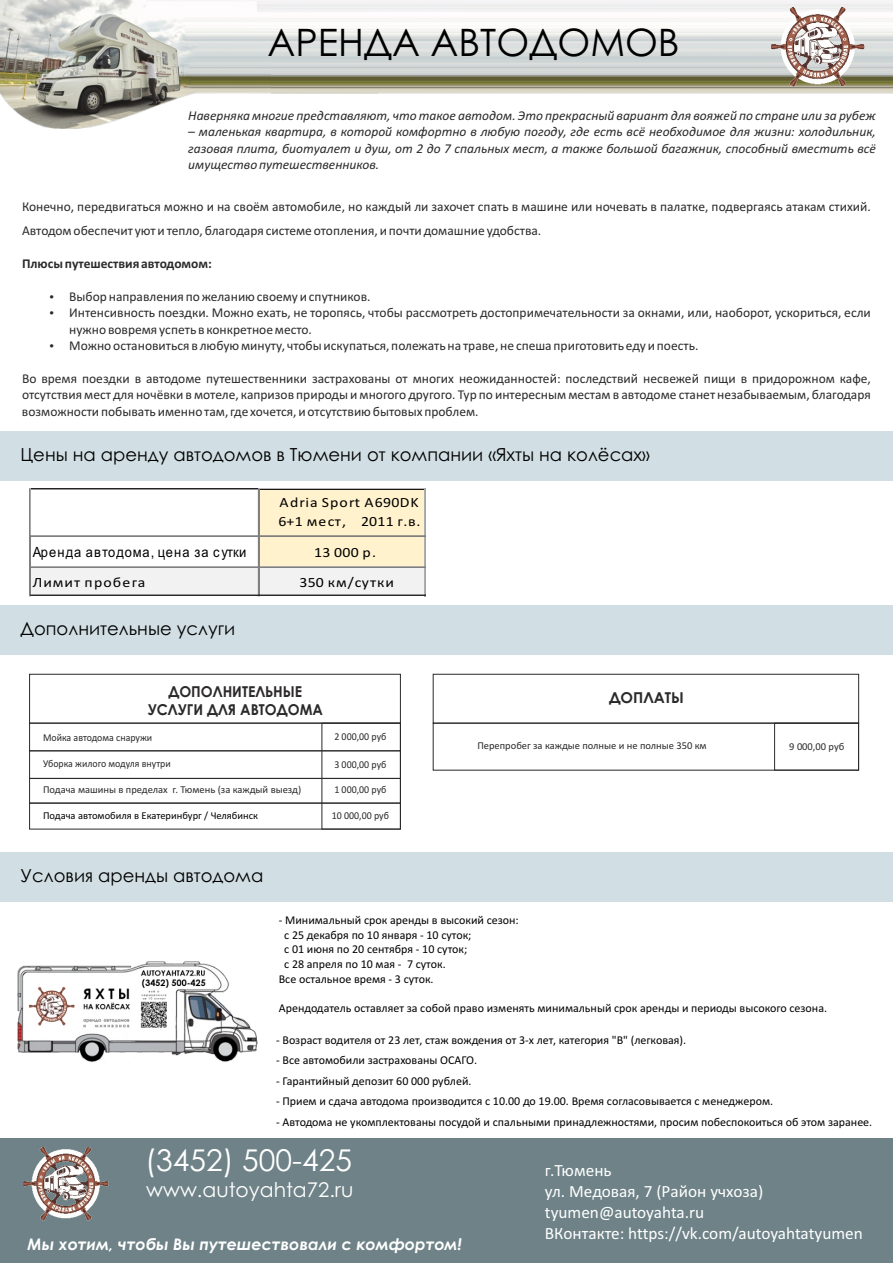
<style>
.page{position:relative;width:893px;height:1263px;background:#fff}
.page>*{position:absolute;margin:0;border:0;box-sizing:border-box;transform-origin:0 0}
.t1{font:37.8px "Century Gothic";color:#000}
.t2{font:30px "Century Gothic";color:#fff}
.t3{font:20.25px "Century Gothic";color:#fff}
.t4{font:18px "Century Gothic";color:#000}
.t5{font:17.25px/21px "Calibri";color:#fff}
.t6{font:italic 700 16.05px "Century Gothic";color:#fff}
.t7{font:700 15px/18.1px "Century Gothic";color:#2b2929;text-align:center;scale:.95 1}
.t8{font:700 15px "Century Gothic";color:#2b2929}
.t9{font:14.1px/18.9px "Calibri";letter-spacing:.055em;color:#000;scale:1.12 1}
.t10{font:14.1px "Arial Narrow";letter-spacing:.06em;color:#000;scale:1.12 1}
.t11{font:13.5px/16.5px "Calibri";color:#2b2929}
.t12{font:italic 13.5px/16.5px "Calibri";color:#2b2929;text-align:justify}
.t13{font:700 13.5px "Calibri";color:#2b2929}
.t14{font:12px "Calibri";color:#000}
.t15{font:10.5px "Calibri";color:#2b2929}
.t16{font:10.5px "Calibri";color:#2b2929;scale:.95 1}
.t17{font:10.5px "Calibri";color:#000}
</style>
<div class="page">
<div style="left:0;top:431px;width:893px;height:50px;background:#d1dee3"></div>
<div style="left:0;top:605px;width:893px;height:50px;background:#d1dee3"></div>
<div style="left:0;top:852px;width:893px;height:50px;background:#d1dee3"></div>
<img style="left:18px;top:961px;width:240px;height:102px">
<img style="left:0;top:0;width:271px;height:129px">
<img style="left:271px;top:1px;width:622px;height:93px">
<img style="left:772px;top:8px;width:93px;height:78px">
<div style="left:29px;top:674px;width:372px;height:49px;border:1px solid #2b2929"></div>
<div style="left:29px;top:803px;width:372px;height:26px;border:1px solid #2b2929"></div>
<div style="left:29px;top:750px;width:372px;height:29px;border:1px solid #2b2929"></div>
<div style="left:29px;top:723px;width:372px;height:28px;border:1px solid #2b2929"></div>
<div style="left:321px;top:723px;width:80px;height:106px;border:1px solid #2b2929"></div>
<div style="left:433px;top:674px;width:426px;height:49px;border:1px solid #2b2929"></div>
<div style="left:433px;top:723px;width:426px;height:47px;border:1px solid #2b2929"></div>
<div style="left:774px;top:723px;width:85px;height:47px;border:1px solid #2b2929"></div>
<div style="left:0;top:1139px;width:893px;height:124px;background:#6e8287"></div>
<img style="left:23px;top:1148px;width:85px;height:72px">
<div style="left:258px;top:490px;width:168px;height:47px;background:#fff2cc"></div>
<div style="left:258px;top:536px;width:168px;height:32px;background:#fff2cc"></div>
<div style="left:31px;top:567px;width:395px;height:29px;background:#f2f2f2"></div>
<hr style="left:31px;top:489px;width:227px;height:1px;background:#000">
<hr style="left:258px;top:489px;width:168px;height:1px;background:#adabab">
<hr style="left:30px;top:489px;width:1px;height:47px;background:#808080">
<hr style="left:30px;top:536px;width:1px;height:60px;background:#808080">
<hr style="left:258px;top:490px;width:1px;height:106px;background:#808080">
<hr style="left:425px;top:490px;width:1px;height:106px;background:#d4d4d4">
<svg style="left:425px;top:568px;width:1px;height:29px"></svg>
<hr style="left:31px;top:536px;width:395px;height:1px;background:#808080">
<hr style="left:31px;top:535px;width:395px;height:1px;background:#808080">
<hr style="left:31px;top:567px;width:395px;height:1px;background:#808080">
<hr style="left:31px;top:595px;width:395px;height:1px;background:#000">
<h1 class="t1" style="left:267px;top:27px;width:414px">АРЕНДА АВТОДОМОВ</h1>
<p class="t12" style="left:188px;top:108px;width:689px">Наверняка многие представляют, что такое автодом. Это прекрасный вариант для вояжей по стране или за рубеж</p>
<p class="t12" style="left:188px;top:125px;width:689px">– маленькая квартира, в которой комфортно в любую погоду, где есть всё необходимое для жизни: холодильник, газовая плита, биотуалет и душ, от 2 до 7 спальных мест, а также большой багажник, способный вместить всё имущество путешественников.</p>
<p class="t11" style="left:22px;top:196px;width:850px;line-height:23.2px">Конечно, передвигаться можно и на своём автомобиле, но каждый ли захочет спать в машине или ночевать в палатке, подвергаясь атакам стихий.<br>Автодом обеспечит уют и тепло, благодаря системе отопления, и почти домашние удобства.</p>
<p class="t13" style="left:22px;top:257px;width:191px">Плюсы путешествия автодомом:</p>
<p class="t11" style="left:69px;top:289px;width:803px">Выбор направления по желанию своему и спутников.<br>Интенсивность поездки. Можно ехать, не торопясь, чтобы рассмотреть достопримечательности за окнами, или, наоборот, ускориться, если нужно вовремя успеть в конкретное место.<br>Можно остановиться в любую минуту, чтобы искупаться, полежать на траве, не спеша приготовить еду и поесть.</p>
<p class="t11" style="left:22px;top:371px;width:850px;text-align:justify">Во время поездки в автодоме путешественники застрахованы от многих неожиданностей: последствий несвежей пищи в придорожном кафе, отсутствия мест для ночёвки в мотеле, капризов природы и многого другого. Тур по интересным местам в автодоме станет незабываемым, благодаря возможности побывать именно там, где хочется, и отсутствию бытовых проблем.</p>
<h3 class="t4" style="left:21px;top:447px;width:631px">Цены на аренду автодомов в Тюмени от компании «Яхты на колёсах»</h3>
<p class="t9" style="left:278px;top:494px;width:128px">Adria Sport A690DK<br>6+1 мест, 2011 г.в.</p>
<p class="t10" style="left:33px;top:546px;width:192px">Аренда автодома, цена за сутки</p>
<p class="t9" style="left:314px;top:543px;width:57px">13 000 р.</p>
<p class="t9" style="left:33px;top:574px;width:102px">Лимит пробега</p>
<p class="t9" style="left:299px;top:574px;width:86px">350 км/сутки</p>
<h3 class="t4" style="left:21px;top:621px;width:216px">Дополнительные услуги</h3>
<p class="t7" style="left:148px;top:684px;width:186px">ДОПОЛНИТЕЛЬНЫЕ<br>УСЛУГИ ДЛЯ АВТОДОМА</p>
<p class="t16" style="left:43px;top:733px;width:117px">Мойка автодома снаружи</p>
<p class="t16" style="left:43px;top:759px;width:136px">Уборка жилого модуля внутри</p>
<p class="t16" style="left:334px;top:732px;width:56px">2 000,00 руб</p>
<p class="t16" style="left:334px;top:760px;width:56px">3 000,00 руб</p>
<p class="t15" style="left:43px;top:785px;width:260px">Подача машины в пределах г. Тюмень (за каждый выезд)</p>
<p class="t16" style="left:334px;top:785px;width:56px">1 000,00 руб</p>
<p class="t17" style="left:43px;top:811px;width:217px">Подача автомобиля в Екатеринбург / Челябинск</p>
<h3 class="t4" style="left:21px;top:868px;width:244px">Условия аренды автодома</h3>
<p class="t16" style="left:332px;top:811px;width:62px">10 000,00 руб</p>
<p class="t8" style="left:609px;top:692px;width:76px">ДОПЛАТЫ</p>
<p class="t15" style="left:477px;top:741px;width:231px">Перепробег за каждые полные и не полные 350 км</p>
<p class="t15" style="left:789px;top:742px;width:57px">9 000,00 руб</p>
<p class="t14" style="left:279px;top:915px;width:242px">- Минимальный срок аренды в высокий сезон:</p>
<p class="t14" style="left:284px;top:930px;width:189px">с 25 декабря по 10 января - 10 суток;</p>
<p class="t14" style="left:284px;top:944px;width:185px">с 01 июня по 20 сентября - 10 суток;</p>
<p class="t14" style="left:284px;top:959px;width:163px">с 28 апреля по 10 мая - 7 суток.</p>
<p class="t14" style="left:279px;top:974px;width:156px">Все остальное время - 3 суток.</p>
<p class="t14" style="left:279px;top:1003px;width:550px">Арендодатель оставляет за собой право изменять минимальный срок аренды и периоды высокого сезона.</p>
<p class="t14" style="left:276px;top:1035px;width:412px">- Возраст водителя от 23 лет, стаж вождения от 3-х лет, категория "B" (легковая).</p>
<p class="t14" style="left:276px;top:1055px;width:202px">- Все автомобили застрахованы ОСАГО.</p>
<p class="t14" style="left:276px;top:1076px;width:197px">- Гарантийный депозит 60 000 рублей.</p>
<p class="t14" style="left:276px;top:1096px;width:499px">- Прием и сдача автодома производится с 10.00 до 19.00. Время согласовывается с менеджером.</p>
<p class="t14" style="left:276px;top:1117px;width:598px">- Автодома не укомплектованы посудой и спальными принадлежностями, просим побеспокоиться об этом заранее.</p>
<h2 class="t2" style="left:145px;top:1148px;width:208px">(3452) 500-425</h2>
<h3 class="t3" style="left:146px;top:1182px;width:209px">www.autoyahta72.ru</h3>
<p class="t6" style="left:27px;top:1238px;width:436px">Мы хотим, чтобы Вы путешествовали с комфортом!</p>
<p class="t5" style="left:545px;top:1161px;width:319px">г.Тюмень<br>ул. Медовая, 7 (Район учхоза) tyumen@autoyahta.ru<br>ВКонтакте: https://vk.com/autoyahtatyumen</p>
</div>
